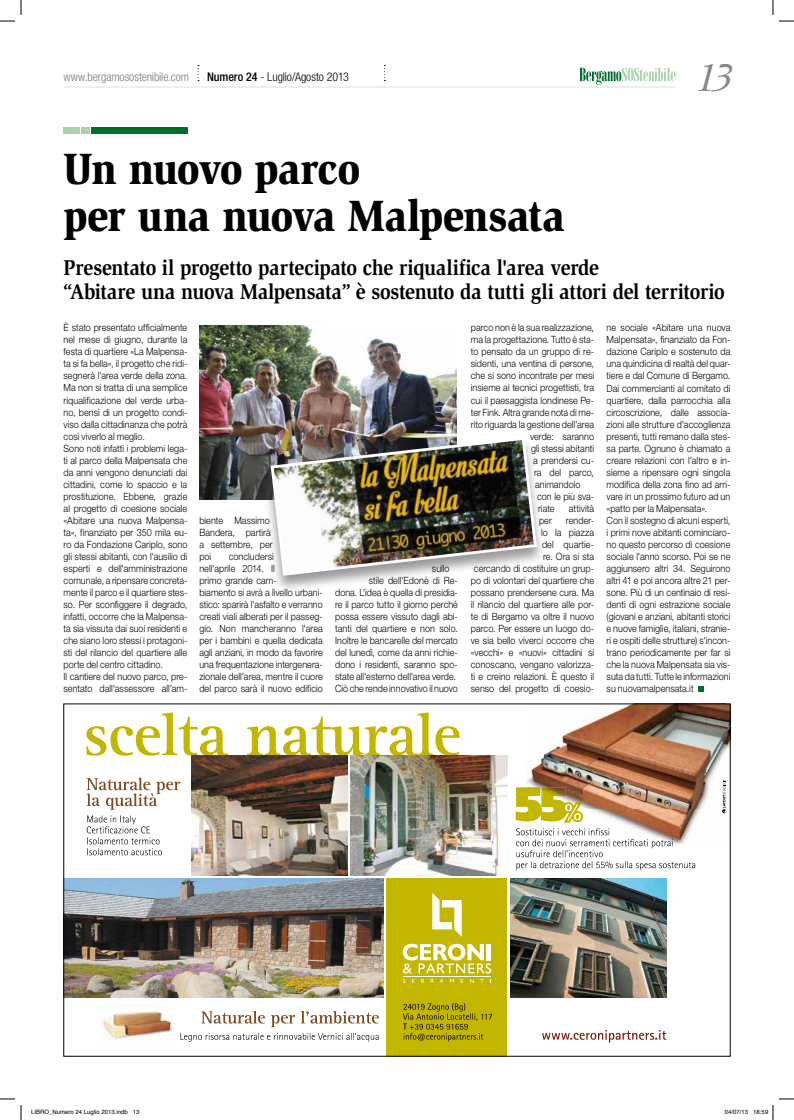
<style>
.page{position:relative;width:794px;height:1120px;background:#fff}
.page>*{position:absolute;margin:0;border:0;box-sizing:border-box;transform-origin:0 0}
.t1{font:900 45px/47px "Slimbach Std";letter-spacing:-.02em;color:#000;scale:.9 1}
.t2{font:italic 40.5px "New Baskerville Std";color:#87888a}
.t3{font:700 22px/24px "Slimbach Std";letter-spacing:-.015em;color:#000;scale:.9 1}
.t4{font:300 condensed 12px "Helvetica Neue LT Std";letter-spacing:-.01em;color:#7b7c7e}
.t5{font:300 condensed 12px "Helvetica Neue LT Std";letter-spacing:-.01em;color:#000}
.t6{font:300 10px/12px "Helvetica Neue LT Std";letter-spacing:.005em;color:#000;scale:.9 1}
.t7{font:6px "Helvetica";color:#000}
.s1{font-weight:500}
</style>
<div class="page">
<svg style="left:698px;top:686px;width:5px;height:5px"></svg>
<div style="left:91px;top:127px;width:96px;height:6px;background:#006d2b"></div>
<div style="left:64px;top:127px;width:16px;height:6px;background:#aad3ac"></div>
<svg style="left:81px;top:127px;width:9px;height:6px"></svg>
<img style="left:199px;top:325px;width:257px;height:174px">
<div style="left:261px;top:436px;width:284px;height:157px;background:#000;opacity:.4"></div>
<svg style="left:270px;top:437px;width:266px;height:138px"></svg>
<img style="left:274px;top:440px;width:259px;height:132px">
<svg style="left:86px;top:712px;width:142px;height:43px"></svg>
<svg style="left:247px;top:712px;width:212px;height:43px"></svg>
<svg style="left:87px;top:815px;width:75px;height:40px"></svg>
<svg style="left:86px;top:777px;width:94px;height:32px"></svg>
<img style="left:510px;top:878px;width:156px;height:119px">
<img style="left:350px;top:755px;width:157px;height:119px">
<div style="left:386px;top:877px;width:121px;height:179px;background:#c3b600"></div>
<svg style="left:432px;top:893px;width:29px;height:43px"></svg>
<svg style="left:402px;top:943px;width:89px;height:39px"></svg>
<div style="left:486px;top:943px;width:5px;height:17px;background:#fff"></div>
<hr style="left:403px;top:976px;width:87px;height:1px;background:#fff">
<img style="left:191px;top:755px;width:156px;height:119px">
<svg style="left:542px;top:1030px;width:124px;height:12px"></svg>
<svg style="left:402px;top:1002px;width:90px;height:39px"></svg>
<img style="left:527px;top:705px;width:201px;height:123px">
<svg style="left:515px;top:787px;width:67px;height:35px;background:#c5b742"></svg>
<img style="left:99px;top:1005px;width:73px;height:35px">
<img style="left:66px;top:878px;width:317px;height:119px">
<svg style="left:180px;top:1033px;width:198px;height:8px"></svg>
<svg style="left:201px;top:1011px;width:178px;height:15px"></svg>
<svg style="left:721px;top:779px;width:4px;height:34px"></svg>
<svg style="left:516px;top:828px;width:178px;height:42px"></svg>
<svg style="left:579px;top:68px;width:96px;height:17px"></svg>
<svg style="left:383px;top:65px;width:2px;height:16px"></svg>
<svg style="left:197px;top:65px;width:2px;height:16px"></svg>
<hr style="left:64px;top:86px;width:611px;height:2px;background:#e3e4e4">
<svg style="left:0;top:0;width:22px;height:22px"></svg>
<svg style="left:0;top:1098px;width:22px;height:21px"></svg>
<svg style="left:772px;top:0;width:21px;height:22px"></svg>
<svg style="left:772px;top:1098px;width:21px;height:21px"></svg>
<p class="t4" style="left:64px;top:70px;width:127px">www.bergamosostenibile.com</p>
<p class="t5" style="left:207px;top:70px;width:143px"><span class="s1">Numero 24</span> - Luglio/Agosto 2013</p>
<p class="t2" style="left:692px;top:54px;width:39px">13</p>
<p class="t1" style="left:64px;top:144px;width:558px">Un nuovo parco<br>per una nuova Malpensata</p>
<p class="t3" style="left:64px;top:256px;width:736px">Presentato il progetto partecipato che riqualifica l'area verde<br>“Abitare una nuova Malpensata” è sostenuto da tutti gli attori del territorio</p>
<p class="t6" style="left:64px;top:321px;width:139px">È stato presentato ufficialmente nel mese di giugno, durante la festa di quartiere «La Malpensa&shy;ta si fa bella», il progetto che ridi&shy;segnerà l'area verde della zona.<br>Ma non si tratta di una semplice riqualificazione del verde urba&shy;no, bensì di un progetto condi&shy;viso dalla cittadinanza che potrà così viverlo al meglio.<br>Sono noti infatti i problemi lega&shy;ti al parco della Malpensata che da anni vengono denunciati dai cittadini, come lo spaccio e la prostituzione. Ebbene, grazie al progetto di coesione sociale «Abitare una nuova Malpensa&shy;ta», finanziato per 350 mila eu&shy;ro da Fondazione Cariplo, sono gli stessi abitanti, con l'ausilio di esperti e dell'amministrazione comunale, a ripensare concreta&shy;mente il parco e il quartiere stes&shy;so. Per sconfiggere il degrado, infatti, occorre che la Malpensa&shy;ta sia vissuta dai suoi residenti e che siano loro stessi i protagoni&shy;sti del rilancio del quartiere alle porte del centro cittadino.<br>Il cantiere del nuovo parco, pre&shy;sentato dall'assessore all’am-</p>
<p class="t6" style="left:199px;top:513px;width:83px">biente Massimo<br>Bandera, partirà a settembre, per poi</p>
<p class="t6" style="left:199px;top:549px;width:139px;text-indent:29px">concludersi<br>nell'aprile 2014. Il<br>primo grande cam-<br>biamento si avrà a livello urbani&shy;stico: sparirà l'asfalto e verranno creati viali alberati per il passeg&shy;gio. Non mancheranno l'area per i bambini e quella dedicata agli anziani, in modo da favorire una frequentazione intergenera&shy;zionale dell'area, mentre il cuore del parco sarà il nuovo edificio</p>
<p class="t6" style="left:432px;top:561px;width:21px">sullo</p>
<p class="t6" style="left:369px;top:573px;width:100px">stile dell'Edonè di Re-</p>
<p class="t6" style="left:335px;top:585px;width:138px">dona. L'idea è quella di presidia-</p>
<p class="t6" style="left:335px;top:597px;width:138px">re il parco tutto il giorno perché</p>
<p class="t6" style="left:335px;top:609px;width:138px">possa essere vissuto dagli abi-</p>
<p class="t6" style="left:335px;top:621px;width:138px">tanti del quartiere e non solo.</p>
<p class="t6" style="left:335px;top:633px;width:138px">Inoltre le bancarelle del mercato</p>
<p class="t6" style="left:335px;top:645px;width:138px">del lunedì, come da anni richie-</p>
<p class="t6" style="left:335px;top:657px;width:138px">dono i residenti, saranno spo-</p>
<p class="t6" style="left:335px;top:669px;width:136px">state all'esterno dell'area verde.</p>
<p class="t6" style="left:335px;top:681px;width:138px">Ciò che rende innovativo il nuovo</p>
<p class="t6" style="left:470px;top:321px;width:138px">parco non è la sua realizzazione,</p>
<p class="t6" style="left:470px;top:333px;width:138px">ma la progettazione. Tutto è sta-</p>
<p class="t6" style="left:470px;top:345px;width:138px">to pensato da un gruppo di re-</p>
<p class="t6" style="left:470px;top:357px;width:138px">sidenti, una ventina di persone,</p>
<p class="t6" style="left:470px;top:369px;width:138px">che si sono incontrate per mesi</p>
<p class="t6" style="left:470px;top:381px;width:138px">insieme ai tecnici progettisti, tra</p>
<p class="t6" style="left:470px;top:393px;width:138px">cui il paesaggista londinese Pe-</p>
<p class="t6" style="left:470px;top:405px;width:138px">ter Fink. Altra grande nota di me-</p>
<p class="t6" style="left:470px;top:417px;width:138px">rito riguarda la gestione dell’area</p>
<p class="t6" style="left:530px;top:429px;width:73px">verde: saranno</p>
<p class="t6" style="left:531px;top:441px;width:71px">gli stessi abitanti</p>
<p class="t6" style="left:533px;top:453px;width:69px">a prendersi cu-</p>
<p class="t6" style="left:534px;top:465px;width:68px">ra del parco,</p>
<p class="t6" style="left:535px;top:477px;width:52px">animandolo</p>
<p class="t6" style="left:537px;top:489px;width:65px">con le più sva-</p>
<p class="t6" style="left:538px;top:501px;width:20px">riate</p>
<p class="t6" style="left:568px;top:501px;width:30px">attività</p>
<p class="t6" style="left:539px;top:513px;width:16px">per</p>
<p class="t6" style="left:470px;top:513px;width:138px;text-align:right">render-<br>lo la piazza<br>del quartie-<br>re. Ora si sta<br>cercando di costituire un grup&shy;po di volontari del quartiere che possano prendersene cura. Ma il rilancio del quartiere alle por&shy;te di Bergamo va oltre il nuovo parco. Per essere un luogo do&shy;ve sia bello viverci occorre che «vecchi» e «nuovi» cittadini si conoscano, vengano valorizza&shy;ti e creino relazioni. È questo il senso del progetto di coesio-</p>
<p class="t6" style="left:606px;top:321px;width:139px">ne sociale «Abitare una nuova<br>Malpensata», finanziato da Fon&shy;dazione Cariplo e sostenuto da una quindicina di realtà del quar&shy;tiere e dal Comune di Bergamo.<br>Dai commercianti al comitato di quartiere, dalla parrocchia alla circoscrizione, dalle associa&shy;zioni alle strutture d'accoglienza presenti, tutti remano dalla stes&shy;sa parte. Ognuno è chiamato a creare relazioni con l'altro e in&shy;sieme a ripensare ogni singola modifica della zona fino ad arri&shy;vare in un prossimo futuro ad un «patto per la Malpensata».<br>Con il sostegno di alcuni esperti, i primi nove abitanti cominciaro&shy;no questo percorso di coesione sociale l'anno scorso. Poi se ne aggiunsero altri 34. Seguirono altri 41 e poi ancora altre 21 per&shy;sone. Più di un centinaio di resi&shy;denti di ogni estrazione sociale (giovani e anziani, abitanti storici e nuove famiglie, italiani, stranie&shy;ri e ospiti delle strutture) s'incon&shy;trano periodicamente per far sì che la nuova Malpensata sia vis&shy;suta da tutti. Tutte le informazioni su nuovamalpensata.it</p>
<p class="t7" style="left:31px;top:1106px;width:110px">LIBRO_Numero 24 Luglio 2013.indb 13</p>
<p class="t7" style="left:724px;top:1106px;width:45px">04/07/13 18:59</p>
</div>
